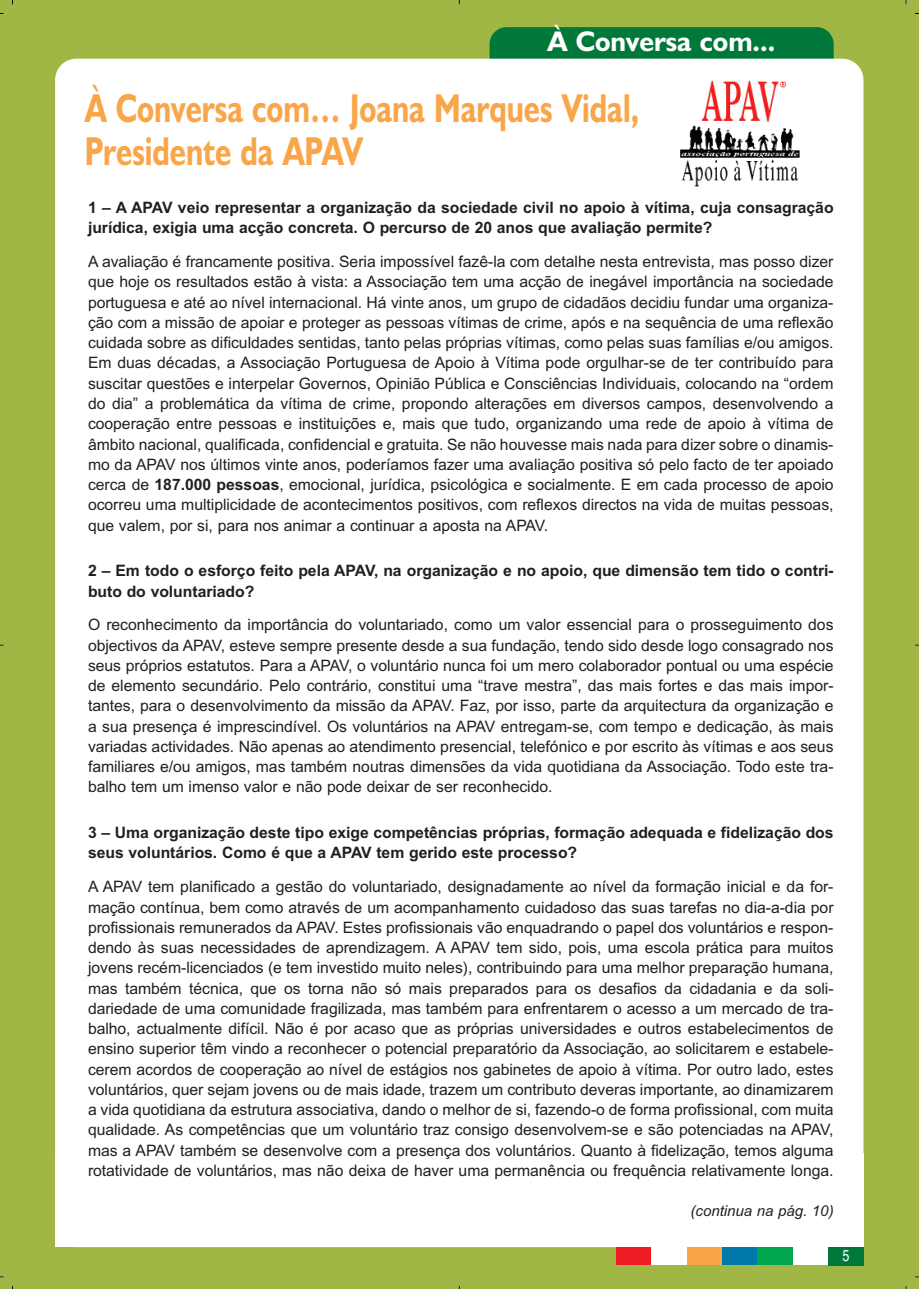
<style>
.page{position:relative;width:919px;height:1289px;background:#fff}
.page>*{position:absolute;margin:0;border:0;box-sizing:border-box;transform-origin:0 0}
.t1{font:700 40.5px/43.5px "Humanist 521 BT";color:#f9a64a;scale:.75 1}
.t2{font:700 28.5px "Humanist 521 BT";color:#fff}
.t3{font:15.75px/20.2px "Arial";letter-spacing:-.005em;color:#231f20;text-align:justify}
.t4{font:700 15.75px/20.2px "Arial";letter-spacing:-.005em;color:#231f20}
.t5{font:15.75px "Helvetica";color:#fff;scale:.8 1}
.t6{font:italic 15px "Arial";color:#231f20}
.s1{font-weight:700}
</style>
<div class="page">
<div style="left:13px;top:1px;width:905px;height:1287px;background:#a1b745"></div>
<div style="left:489px;top:27px;width:344px;height:70px;background:#00783a;border-radius:17px"></div>
<div style="left:55px;top:59px;width:808px;height:1188px;background:#fff;border-radius:21px"></div>
<div style="left:616px;top:1246px;width:35px;height:19px;background:#ee1d23"></div>
<div style="left:651px;top:1246px;width:36px;height:19px;background:#fff"></div>
<div style="left:687px;top:1246px;width:35px;height:19px;background:#f9a64a"></div>
<div style="left:722px;top:1246px;width:35px;height:19px;background:#0078aa"></div>
<div style="left:757px;top:1246px;width:35px;height:19px;background:#00a54f"></div>
<div style="left:792px;top:1246px;width:36px;height:19px;background:#fff"></div>
<div style="left:828px;top:1246px;width:35px;height:19px;background:#00783a"></div>
<div style="left:55px;top:1153px;width:808px;height:94px;background:#fff"></div>
<div style="left:0;top:1px;width:26px;height:1287px;background:#a1b745"></div>
<img style="left:680px;top:80px;width:120px;height:107px">
<h2 class="t2" style="left:547px;top:31px;width:229px">À Conversa com...</h2>
<h1 class="t1" style="left:85px;top:90px;width:740px">À Conversa com… Joana Marques Vidal,<br>Presidente da APAV</h1>
<p class="t4" style="left:88px;top:199px;width:747px">1 – A APAV veio representar a organização da sociedade civil no apoio à vítima, cuja consagração jurídica, exigia uma acção concreta. O percurso de 20 anos que avaliação permite?</p>
<p class="t3" style="left:88px;top:253px;width:747px">A avaliação é francamente positiva. Seria impossível fazê-la com detalhe nesta entrevista, mas posso dizer que hoje os resultados estão à vista: a Associação tem uma acção de inegável importância na sociedade portuguesa e até ao nível internacional. Há vinte anos, um grupo de cidadãos decidiu fundar uma organiza&shy;ção com a missão de apoiar e proteger as pessoas vítimas de crime, após e na sequência de uma reflexão cuidada sobre as dificuldades sentidas, tanto pelas próprias vítimas, como pelas suas famílias e/ou amigos.<br>Em duas décadas, a Associação Portuguesa de Apoio à Vítima pode orgulhar-se de ter contribuído para suscitar questões e interpelar Governos, Opinião Pública e Consciências Individuais, colocando na “ordem do dia” a problemática da vítima de crime, propondo alterações em diversos campos, desenvolvendo a cooperação entre pessoas e instituições e, mais que tudo, organizando uma rede de apoio à vítima de âmbito nacional, qualificada, confidencial e gratuita. Se não houvesse mais nada para dizer sobre o dinamis&shy;mo da APAV nos últimos vinte anos, poderíamos fazer uma avaliação positiva só pelo facto de ter apoiado cerca de <span class="s1">187.000 pessoas</span>, emocional, jurídica, psicológica e socialmente. E em cada processo de apoio ocorreu uma multiplicidade de acontecimentos positivos, com reflexos directos na vida de muitas pessoas, que valem, por si, para nos animar a continuar a aposta na APAV.</p>
<p class="t4" style="left:88px;top:562px;width:747px">2 – Em todo o esforço feito pela APAV, na organização e no apoio, que dimensão tem tido o contri&shy;buto do voluntariado?</p>
<p class="t3" style="left:88px;top:616px;width:747px">O reconhecimento da importância do voluntariado, como um valor essencial para o prosseguimento dos objectivos da APAV, esteve sempre presente desde a sua fundação, tendo sido desde logo consagrado nos seus próprios estatutos. Para a APAV, o voluntário nunca foi um mero colaborador pontual ou uma espécie de elemento secundário. Pelo contrário, constitui uma “trave mestra”, das mais fortes e das mais impor&shy;tantes, para o desenvolvimento da missão da APAV. Faz, por isso, parte da arquitectura da organização e a sua presença é imprescindível. Os voluntários na APAV entregam-se, com tempo e dedicação, às mais variadas actividades. Não apenas ao atendimento presencial, telefónico e por escrito às vítimas e aos seus familiares e/ou amigos, mas também noutras dimensões da vida quotidiana da Associação. Todo este tra&shy;balho tem um imenso valor e não pode deixar de ser reconhecido.</p>
<p class="t4" style="left:88px;top:824px;width:747px">3 – Uma organização deste tipo exige competências próprias, formação adequada e fidelização dos seus voluntários. Como é que a APAV tem gerido este processo?</p>
<p class="t3" style="left:88px;top:878px;width:747px">A APAV tem planificado a gestão do voluntariado, designadamente ao nível da formação inicial e da for&shy;mação contínua, bem como através de um acompanhamento cuidadoso das suas tarefas no dia-a-dia por profissionais remunerados da APAV. Estes profissionais vão enquadrando o papel dos voluntários e respon&shy;dendo às suas necessidades de aprendizagem. A APAV tem sido, pois, uma escola prática para muitos jovens recém-licenciados (e tem investido muito neles), contribuindo para uma melhor preparação humana, mas também técnica, que os torna não só mais preparados para os desafios da cidadania e da soli&shy;dariedade de uma comunidade fragilizada, mas também para enfrentarem o acesso a um mercado de tra&shy;balho, actualmente difícil. Não é por acaso que as próprias universidades e outros estabelecimentos de ensino superior têm vindo a reconhecer o potencial preparatório da Associação, ao solicitarem e estabele&shy;cerem acordos de cooperação ao nível de estágios nos gabinetes de apoio à vítima. Por outro lado, estes voluntários, quer sejam jovens ou de mais idade, trazem um contributo deveras importante, ao dinamizarem a vida quotidiana da estrutura associativa, dando o melhor de si, fazendo-o de forma profissional, com muita qualidade. As competências que um voluntário traz consigo desenvolvem-se e são potenciadas na APAV, mas a APAV também se desenvolve com a presença dos voluntários. Quanto à fidelização, temos alguma rotatividade de voluntários, mas não deixa de haver uma permanência ou frequência relativamente longa.</p>
<p class="t6" style="left:690px;top:1204px;width:144px">(continua na pág. 10)</p>
<p class="t5" style="left:842px;top:1249px;width:10px">5</p>
</div>
